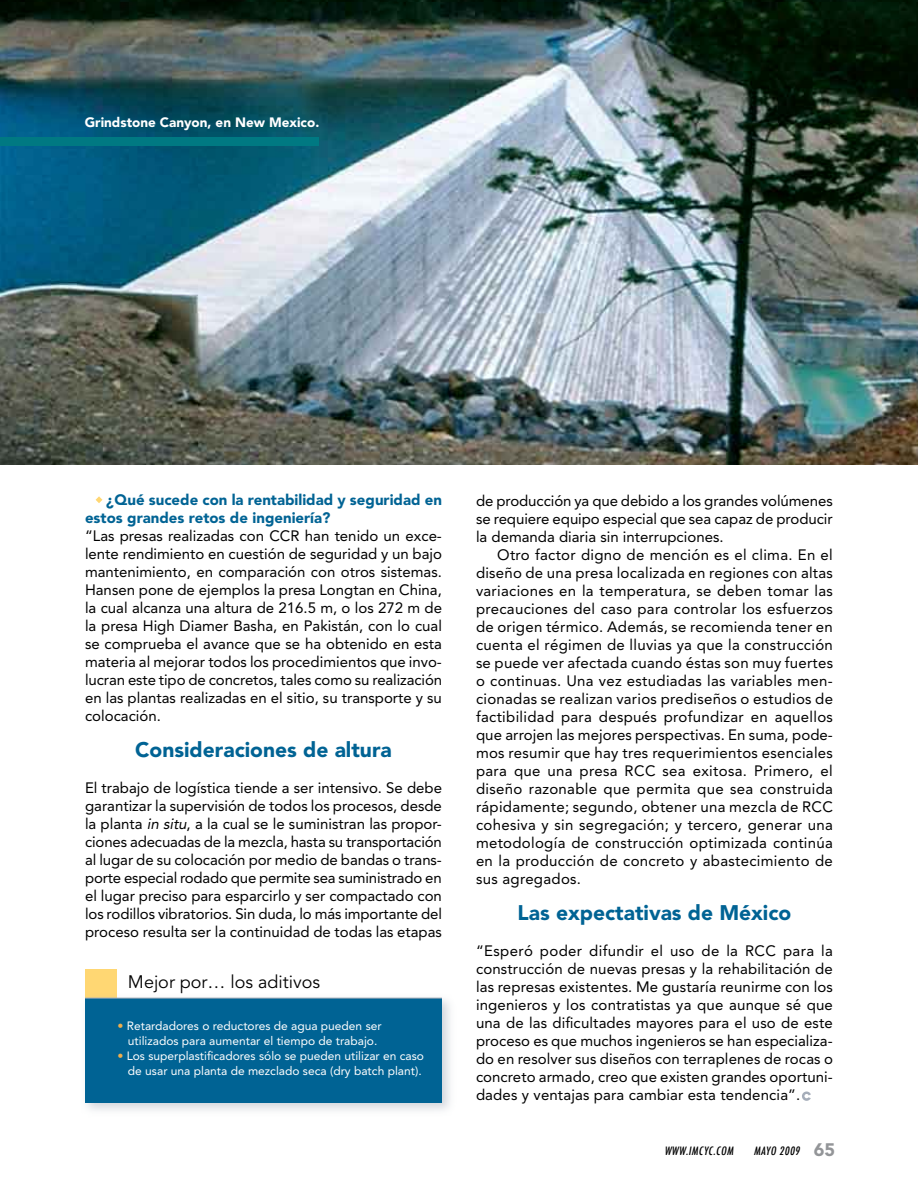
<style>
.page{position:relative;width:918px;height:1188px;background:#fff}
.page>*{position:absolute;margin:0;border:0;box-sizing:border-box;transform-origin:0 0}
.t1{font:900 21px "Avenir";color:#006394}
.t2{font:18px "Avenir";color:#000}
.t3{font:15px/18px "Avenir";letter-spacing:.01em;color:#000;text-align:justify}
.t4{font:900 13.5px "Avenir";color:#fff}
.t5{font:12px/15px "Avenir";color:#fff;text-align:center}
.t6{font:italic 500 condensed 11.25px "Futura";color:#000}
.s1{font-weight:900;color:#006394}
.s2{font-style:italic}
.s3{color:#efae4d}
.s4{font-family:"Avenir";font-weight:900;font-style:normal;font-stretch:normal;font-size:18px;color:#939598}
</style>
<div class="page">
<img style="left:0;top:0;width:918px;height:465px">
<div style="left:85px;top:970px;width:32px;height:43px;background:#ffd773"></div>
<div style="left:79px;top:992px;width:378px;height:126px;background:#a5adb9;opacity:.5"></div>
<div style="left:85px;top:998px;width:357px;height:105px;background:#006394"></div>
<hr style="left:85px;top:998px;width:357px;height:1px;background:#a5adb9">
<svg style="left:802px;top:1092px;width:9px;height:9px"></svg>
<svg style="left:96px;top:496px;width:6px;height:7px"></svg>
<div style="left:0;top:137px;width:319px;height:8px;background:#007982"></div>
<p class="t4" style="left:85px;top:114px;width:236px">Grindstone Canyon, en New Mexico.</p>
<p class="t3" style="left:85px;top:491px;width:359px;text-align:left;text-indent:21px"><span class="s1">¿Qué sucede con la rentabilidad y seguridad en estos grandes retos de ingeniería?<br></span>“Las presas realizadas con CCR han tenido un exce&shy;lente rendimiento en cuestión de seguridad y un bajo mantenimiento, en comparación con otros sistemas.<br>Hansen pone de ejemplos la presa Longtan en China, la cual alcanza una altura de 216.5 m, o los 272 m de la presa High Diamer Basha, en Pakistán, con lo cual se comprueba el avance que se ha obtenido en esta materia al mejorar todos los procedimientos que invo&shy;lucran este tipo de concretos, tales como su realización en las plantas realizadas en el sitio, su transporte y su colocación.</p>
<p class="t1" style="left:135px;top:737px;width:258px">Consideraciones de altura</p>
<p class="t3" style="left:85px;top:779px;width:358px">El trabajo de logística tiende a ser intensivo. Se debe garantizar la supervisión de todos los procesos, desde la planta <span class="s2">in situ</span>, a la cual se le suministran las propor&shy;ciones adecuadas de la mezcla, hasta su transportación al lugar de su colocación por medio de bandas o trans&shy;porte especial rodado que permite sea suministrado en el lugar preciso para esparcirlo y ser compactado con los rodillos vibratorios. Sin duda, lo más importante del proceso resulta ser la continuidad de todas las etapas</p>
<p class="t2" style="left:128px;top:971px;width:194px">Mejor por… los aditivos</p>
<p class="t5" style="left:117px;top:1018px;width:266px"><span class="s3">•</span> Retardadores o reductores de agua pueden ser utilizados para aumentar el tiempo de trabajo.</p>
<p class="t5" style="left:117px;top:1048px;width:308px;text-align:right"><span class="s3">•</span> Los superplastificadores sólo se pueden utilizar en caso de usar una planta de mezclado seca (dry batch plant).</p>
<p class="t3" style="left:476px;top:492px;width:358px">de producción ya que debido a los grandes volúmenes</p>
<p class="t3" style="left:476px;top:510px;width:358px">se requiere equipo especial que sea capaz de producir</p>
<p class="t3" style="left:476px;top:528px;width:249px">la demanda diaria sin interrupciones.</p>
<p class="t3" style="left:497px;top:546px;width:337px">Otro factor digno de mención es el clima. En el</p>
<p class="t3" style="left:476px;top:564px;width:358px">diseño de una presa localizada en regiones con altas</p>
<p class="t3" style="left:476px;top:582px;width:358px">variaciones en la temperatura, se deben tomar las</p>
<p class="t3" style="left:476px;top:600px;width:358px">pre-cauciones del caso para controlar los esfuerzos</p>
<p class="t3" style="left:476px;top:618px;width:358px">de origen térmico. Además, se recomienda tener en</p>
<p class="t3" style="left:476px;top:636px;width:358px">cuenta el régimen de lluvias ya que la construcción</p>
<p class="t3" style="left:476px;top:654px;width:359px">se puede ver afectada cuando éstas son muy fuertes</p>
<p class="t3" style="left:476px;top:672px;width:358px">o continuas. Una vez estudiadas las variables men-</p>
<p class="t3" style="left:476px;top:690px;width:359px">cionadas se realizan varios prediseños o estudios de</p>
<p class="t3" style="left:476px;top:708px;width:359px">factibilidad para después profundizar en aquellos</p>
<p class="t3" style="left:476px;top:726px;width:358px">que arrojen las mejores perspectivas. En suma, pode-</p>
<p class="t3" style="left:476px;top:744px;width:358px">mos resumir que hay tres requerimientos esenciales</p>
<p class="t3" style="left:476px;top:762px;width:358px">para que una presa RCC sea exitosa. Primero, el</p>
<p class="t3" style="left:476px;top:780px;width:358px">diseño razonable que permita que sea construida</p>
<p class="t3" style="left:476px;top:798px;width:358px">rápidamente; segundo, obtener una mezcla de RCC</p>
<p class="t3" style="left:476px;top:816px;width:358px">cohesiva y sin segregación; y tercero, generar una</p>
<p class="t3" style="left:476px;top:834px;width:358px">metodología de construcción optimizada continúa</p>
<p class="t3" style="left:476px;top:852px;width:358px">en la producción de concreto y abastecimiento de</p>
<p class="t3" style="left:476px;top:870px;width:107px">sus agregados.</p>
<p class="t1" style="left:518px;top:900px;width:275px">Las expectativas de México</p>
<p class="t3" style="left:476px;top:942px;width:358px">“Esperó poder difundir el uso de la RCC para la construcción de nuevas presas y la rehabilitación de las represas existentes. Me gustaría reunirme con los ingenieros y los contratistas ya que aunque sé que una de las dificultades mayores para el uso de este proceso es que muchos ingenieros se han especializa&shy;do en resolver sus diseños con terraplenes de rocas o concreto armado, creo que existen grandes oportuni&shy;dades y ventajas para cambiar esta tendencia”.</p>
<p class="t6" style="left:664px;top:1143px;width:34px">WWW.IMCYC</p>
<p class="t6" style="left:713px;top:1143px;width:10px">.COM</p>
<p class="t6" style="left:754px;top:1143px;width:83px">MAYO 2009 <span class="s4">6 5</span></p>
</div>
